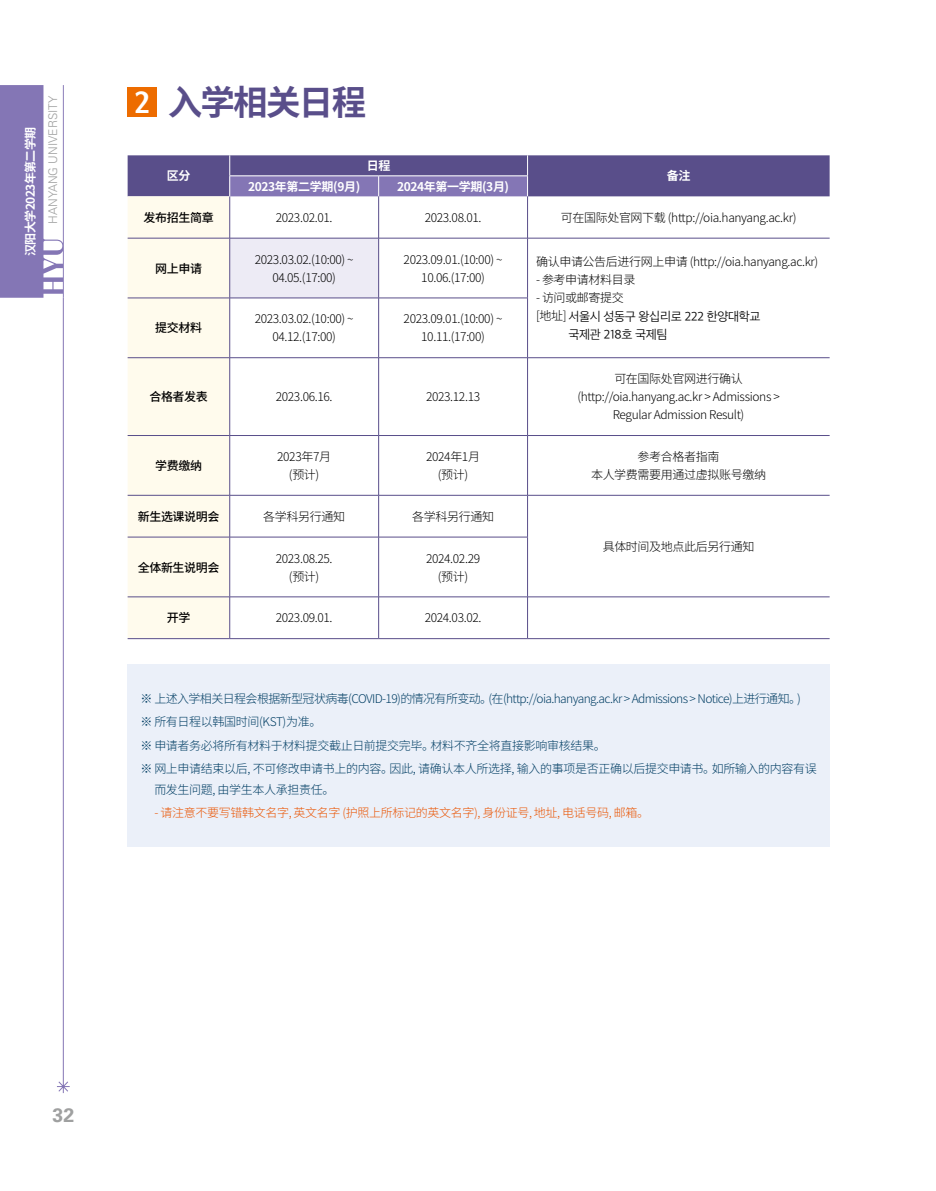
<style>
.page{position:relative;width:936px;height:1191px;background:#fff}
.page>*{position:absolute;margin:0;border:0;box-sizing:border-box;transform-origin:0 0}
.t1{font:700 34.5px "Noto Sans SC";letter-spacing:-.05em;color:#594e8a}
.t2{font:700 19.5px "Univers LT Std";color:#9fa0a0}
.t3{font:300 12px/18px "Noto Sans SC";letter-spacing:-.03em;color:#000;text-align:center}
.t4{font:300 12px/23.1px "Noto Sans SC";letter-spacing:-.03em;color:#003d63}
.t5{font:300 12px "Noto Sans SC";letter-spacing:-.03em;color:#ea5504}
.t6{font:500 12px "Noto Sans SC";letter-spacing:-.03em;color:#000}
.t7{font:700 12px "Noto Sans SC";letter-spacing:-.03em;color:#fff}
.t8{font:12px "SD Gothic Neoa c Lt";letter-spacing:-.03em;color:#000}
.t9{font:300 12px "Univers LT Std";color:#9fa0a0}
.t10{font:700 12px "Noto Sans SC";letter-spacing:-.05em;color:#fff}
.s1{font-family:"Hana B";font-weight:400;font-size:30.6px;color:#fff}
.s2{font-family:"Noto Sans SC";font-weight:300}
</style>
<div class="page">
<div style="left:128px;top:87px;width:29px;height:30px;background:#ed6c00"></div>
<div style="left:128px;top:196px;width:101px;height:442px;background:#fffbed"></div>
<div style="left:230px;top:238px;width:148px;height:60px;background:#edebf5"></div>
<hr style="left:229px;top:196px;width:1px;height:42px;background:#594e8a">
<hr style="left:378px;top:196px;width:1px;height:42px;background:#594e8a">
<hr style="left:128px;top:238px;width:102px;height:1px;background:#594e8a">
<hr style="left:230px;top:238px;width:148px;height:1px;background:#594e8a">
<hr style="left:229px;top:238px;width:1px;height:60px;background:#594e8a">
<hr style="left:378px;top:238px;width:149px;height:1px;background:#594e8a">
<hr style="left:378px;top:238px;width:1px;height:60px;background:#594e8a">
<hr style="left:527px;top:238px;width:302px;height:1px;background:#594e8a">
<hr style="left:128px;top:298px;width:102px;height:1px;background:#594e8a">
<hr style="left:230px;top:298px;width:148px;height:1px;background:#594e8a">
<hr style="left:229px;top:298px;width:1px;height:59px;background:#594e8a">
<hr style="left:378px;top:298px;width:149px;height:1px;background:#594e8a">
<hr style="left:378px;top:298px;width:1px;height:59px;background:#594e8a">
<hr style="left:128px;top:357px;width:102px;height:1px;background:#594e8a">
<hr style="left:230px;top:357px;width:148px;height:1px;background:#594e8a">
<hr style="left:229px;top:358px;width:1px;height:77px;background:#594e8a">
<hr style="left:378px;top:357px;width:149px;height:1px;background:#594e8a">
<hr style="left:378px;top:358px;width:1px;height:77px;background:#594e8a">
<hr style="left:527px;top:357px;width:302px;height:1px;background:#594e8a">
<hr style="left:128px;top:435px;width:102px;height:1px;background:#594e8a">
<hr style="left:230px;top:435px;width:148px;height:1px;background:#594e8a">
<hr style="left:229px;top:436px;width:1px;height:59px;background:#594e8a">
<hr style="left:378px;top:435px;width:149px;height:1px;background:#594e8a">
<hr style="left:378px;top:436px;width:1px;height:59px;background:#594e8a">
<hr style="left:527px;top:435px;width:302px;height:1px;background:#594e8a">
<hr style="left:128px;top:495px;width:102px;height:1px;background:#594e8a">
<hr style="left:230px;top:495px;width:148px;height:1px;background:#594e8a">
<hr style="left:229px;top:495px;width:1px;height:42px;background:#594e8a">
<hr style="left:378px;top:495px;width:149px;height:1px;background:#594e8a">
<hr style="left:378px;top:495px;width:1px;height:42px;background:#594e8a">
<hr style="left:527px;top:495px;width:302px;height:1px;background:#594e8a">
<hr style="left:128px;top:537px;width:102px;height:1px;background:#594e8a">
<hr style="left:230px;top:537px;width:148px;height:1px;background:#594e8a">
<hr style="left:229px;top:537px;width:1px;height:59px;background:#594e8a">
<hr style="left:378px;top:537px;width:149px;height:1px;background:#594e8a">
<hr style="left:378px;top:537px;width:1px;height:59px;background:#594e8a">
<hr style="left:128px;top:596px;width:102px;height:1px;background:#594e8a">
<hr style="left:230px;top:596px;width:148px;height:1px;background:#594e8a">
<hr style="left:229px;top:597px;width:1px;height:41px;background:#594e8a">
<hr style="left:378px;top:596px;width:149px;height:1px;background:#594e8a">
<hr style="left:378px;top:597px;width:1px;height:41px;background:#594e8a">
<hr style="left:527px;top:596px;width:302px;height:1px;background:#594e8a">
<hr style="left:128px;top:638px;width:102px;height:1px;background:#594e8a">
<hr style="left:230px;top:638px;width:148px;height:1px;background:#594e8a">
<hr style="left:378px;top:638px;width:149px;height:1px;background:#594e8a">
<hr style="left:527px;top:638px;width:302px;height:1px;background:#594e8a">
<svg style="left:128px;top:155px;width:701px;height:41px;background:#655a95"></svg>
<hr style="left:527px;top:196px;width:1px;height:42px;background:#594e8a">
<hr style="left:527px;top:238px;width:1px;height:60px;background:#594e8a">
<hr style="left:527px;top:298px;width:1px;height:59px;background:#594e8a">
<hr style="left:527px;top:358px;width:1px;height:77px;background:#594e8a">
<hr style="left:527px;top:436px;width:1px;height:59px;background:#594e8a">
<hr style="left:527px;top:495px;width:1px;height:42px;background:#594e8a">
<hr style="left:527px;top:537px;width:1px;height:59px;background:#594e8a">
<hr style="left:527px;top:597px;width:1px;height:41px;background:#594e8a">
<div style="left:128px;top:664px;width:701px;height:183px;background:#ebf0f9"></div>
<svg style="left:0;top:85px;width:70px;height:1008px"></svg>
<p class="t10" style="left:24px;top:256px;width:131px;rotate:-90deg">汉阳大学2023年第二学期</p>
<p class="t9" style="left:46px;top:224px;width:129px;rotate:-90deg">HANYANG UNIVERSITY</p>
<h1 class="t1" style="left:134px;top:83px;width:233px"><span class="s1">2</span> 入学相关日程</h1>
<p class="t7" style="left:167px;top:169px;width:25px">区分</p>
<p class="t7" style="left:367px;top:159px;width:25px">日程</p>
<p class="t7" style="left:248px;top:179px;width:114px">2023年第二学期(9月)</p>
<p class="t7" style="left:397px;top:179px;width:114px">2024年第一学期(3月)</p>
<p class="t7" style="left:666px;top:169px;width:25px">备注</p>
<p class="t6" style="left:143px;top:211px;width:72px">发布招生简章</p>
<p class="t3" style="left:276px;top:209px;width:58px">2023.02.01.</p>
<p class="t3" style="left:424px;top:209px;width:58px">2023.08.01.</p>
<p class="t3" style="left:560px;top:209px;width:237px">可在国际处官网下载 (http://oia.hanyang.ac.kr)</p>
<p class="t6" style="left:155px;top:261px;width:48px">网上申请</p>
<p class="t3" style="left:255px;top:250px;width:100px">2023.03.02.(10:00) ~<br>04.05.(17:00)</p>
<p class="t3" style="left:403px;top:250px;width:100px">2023.09.01.(10:00) ~<br>10.06.(17:00)</p>
<p class="t3" style="left:536px;top:253px;width:284px">确认申请公告后进行网上申请 (http://oia.hanyang.ac.kr)</p>
<p class="t3" style="left:536px;top:271px;width:101px">- 参考申请材料目录</p>
<p class="t3" style="left:536px;top:289px;width:89px">- 访问或邮寄提交</p>
<p class="t8" style="left:536px;top:310px;width:226px"><span class="s2">[地址]</span> 서울시 성동구 왕십리로 222 한양대학교</p>
<p class="t3" style="left:255px;top:310px;width:100px">2023.03.02.(10:00) ~<br>04.12.(17:00)</p>
<p class="t3" style="left:403px;top:310px;width:100px">2023.09.01.(10:00) ~<br>10.11.(17:00)</p>
<p class="t6" style="left:155px;top:321px;width:48px">提交材料</p>
<p class="t8" style="left:568px;top:328px;width:100px">국제관 218호 국제팀</p>
<p class="t6" style="left:149px;top:390px;width:60px">合格者发表</p>
<p class="t3" style="left:276px;top:388px;width:58px">2023.06.16.</p>
<p class="t3" style="left:426px;top:388px;width:56px">2023.12.13</p>
<p class="t3" style="left:577px;top:370px;width:204px">可在国际处官网进行确认(http://oia.hanyang.ac.kr &gt; Admissions &gt;<br>Regular Admission Result)</p>
<p class="t6" style="left:155px;top:459px;width:48px">学费缴纳</p>
<p class="t3" style="left:277px;top:448px;width:55px">2023年7月(预计)</p>
<p class="t3" style="left:426px;top:448px;width:55px">2024年1月(预计)</p>
<p class="t3" style="left:591px;top:448px;width:176px">参考合格者指南<br>本人学费需要用通过虚拟账号缴纳</p>
<p class="t6" style="left:138px;top:509px;width:83px">新生选课说明会</p>
<p class="t3" style="left:263px;top:507px;width:83px">各学科另行通知</p>
<p class="t3" style="left:412px;top:507px;width:83px">各学科另行通知</p>
<p class="t3" style="left:602px;top:537px;width:153px">具体时间及地点此后另行通知</p>
<p class="t6" style="left:138px;top:560px;width:83px">全体新生说明会</p>
<p class="t3" style="left:276px;top:549px;width:58px">2023.08.25. (预计)</p>
<p class="t3" style="left:426px;top:549px;width:56px">2024.02.29 (预计)</p>
<p class="t6" style="left:167px;top:611px;width:25px">开学</p>
<p class="t3" style="left:276px;top:609px;width:58px">2023.09.01.</p>
<p class="t3" style="left:424px;top:609px;width:58px">2024.03.02.</p>
<p class="t4" style="left:140px;top:687px;width:678px">※ 上述入学相关日程会根据新型冠状病毒(COVID-19)的情况有所变动。(在(http://oia.hanyang.ac.kr &gt; Admissions &gt; Notice)上进行通知。)<br>※ 所有日程以韩国时间(KST)为准。<br>※ 申请者务必将所有材料于材料提交截止日前提交完毕。材料不齐全将直接影响审核结果。<br>※ 网上申请结束以后, 不可修改申请书上的内容。因此, 请确认本人所选择, 输入的事项是否正确以后提交申请书。如所输入的内容有误</p>
<p class="t4" style="left:154px;top:778px;width:181px">而发生问题, 由学生本人承担责任。</p>
<p class="t5" style="left:155px;top:805px;width:496px">- 请注意不要写错韩文名字, 英文名字 (护照上所标记的英文名字), 身份证号, 地址, 电话号码, 邮箱。</p>
<h2 class="t2" style="left:52px;top:1103px;width:23px">32</h2>
</div>
